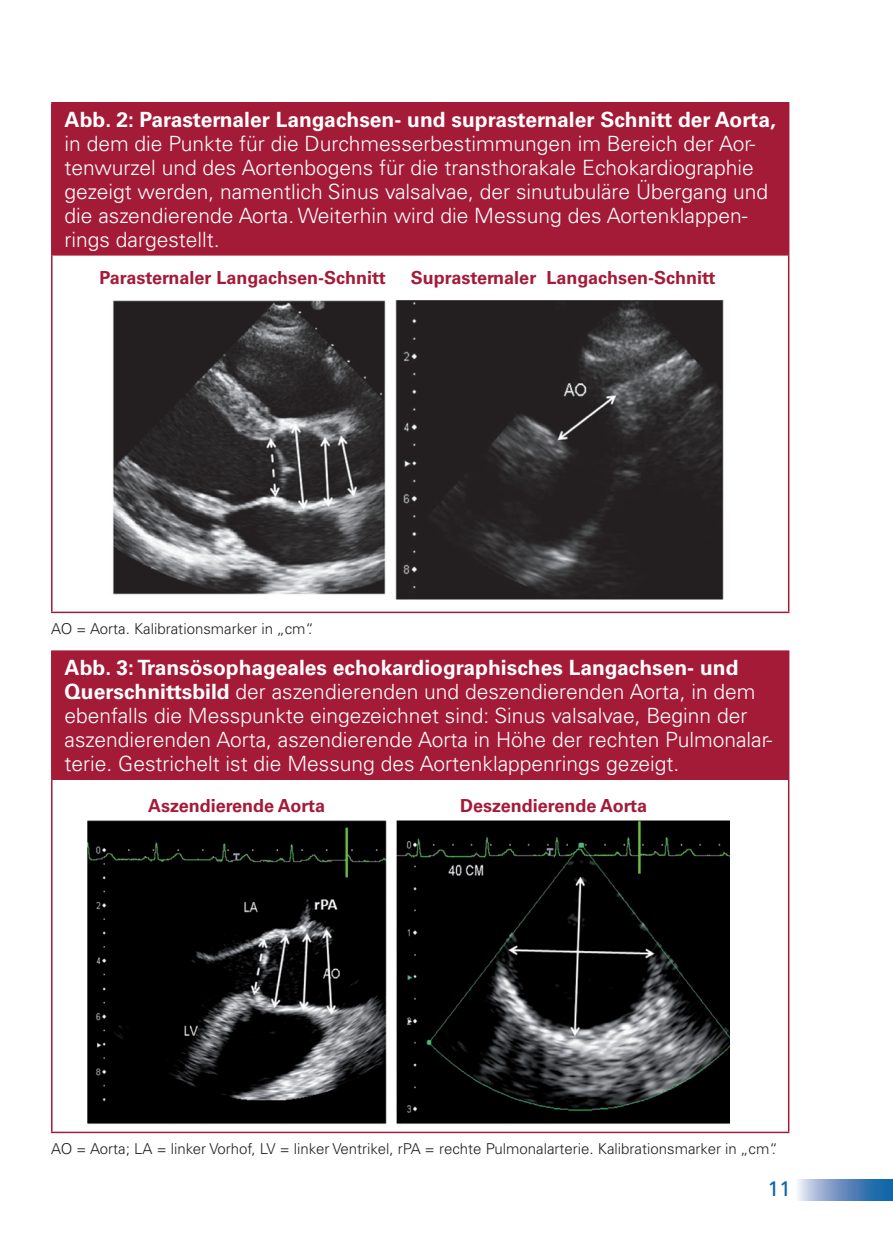
<style>
.page{position:relative;width:893px;height:1259px;background:#fff}
.page>*{position:absolute;margin:0;border:0;box-sizing:border-box;transform-origin:0 0}
.t1{font:300 21px/24px "Univers LT Pro 45";color:#fff}
.t2{font:700 21px "Univers LT Pro 65";color:#fff}
.t3{font:21px "Frutiger LT Pro";color:#1166a7}
.t4{font:700 18px "Univers LT Pro 65";color:#a41b38}
.t5{font:300 15px "Univers LT Pro 45";color:#231f20}
.s1{font-family:"Univers LT Pro 65";font-weight:700}
</style>
<div class="page">
<svg style="left:798px;top:1179px;width:95px;height:21px;background:#6993c2"></svg>
<div style="left:52px;top:103px;width:737px;height:152px;background:#a41b38"></div>
<hr style="left:53px;top:255px;width:735px;height:1px;background:#a41b38">
<hr style="left:51px;top:102px;width:738px;height:2px;background:#a41b38">
<hr style="left:51px;top:104px;width:2px;height:151px;background:#a41b38">
<hr style="left:51px;top:255px;width:2px;height:356px;background:#a41b38">
<hr style="left:788px;top:255px;width:1px;height:356px;background:#a41b38">
<hr style="left:51px;top:611px;width:738px;height:2px;background:#a41b38">
<div style="left:52px;top:651px;width:737px;height:128px;background:#a41b38"></div>
<hr style="left:51px;top:650px;width:738px;height:2px;background:#a41b38">
<hr style="left:51px;top:652px;width:2px;height:127px;background:#a41b38">
<hr style="left:51px;top:779px;width:2px;height:352px;background:#a41b38">
<hr style="left:788px;top:779px;width:1px;height:352px;background:#a41b38">
<hr style="left:51px;top:1131px;width:738px;height:2px;background:#a41b38">
<hr style="left:53px;top:779px;width:735px;height:1px;background:#a41b38">
<img style="left:112px;top:301px;width:612px;height:299px">
<img style="left:87px;top:820px;width:643px;height:305px">
<p class="t2" style="left:65px;top:107px;width:713px">Abb. 2: Parasternaler Langachsen- und suprasternaler Schnitt der Aorta,</p>
<p class="t1" style="left:65px;top:131px;width:705px">in dem die Punkte für die Durchmesserbestimmungen im Bereich der Aor&shy;tenwurzel und des Aortenbogens für die transthorakale Echokardiographie gezeigt werden, namentlich Sinus valsalvae, der sinutubuläre Übergang und die aszendierende Aorta. Weiterhin wird die Messung des Aortenklappen&shy;rings dargestellt.</p>
<p class="t4" style="left:100px;top:267px;width:288px">Parasternaler Langachsen-Schnitt</p>
<p class="t4" style="left:411px;top:267px;width:306px">Suprasternaler Langachsen-Schnitt</p>
<p class="t5" style="left:51px;top:619px;width:264px">AO = Aorta. Kalibrationsmarker in „cm“.</p>
<p class="t2" style="left:65px;top:655px;width:676px">Abb. 3: Transösophageales echokardiographisches Langachsen- und</p>
<p class="t1" style="left:65px;top:679px;width:709px"><span class="s1">Querschnittsbild</span> der aszendierenden und deszendierenden Aorta, in dem ebenfalls die Messpunkte eingezeichnet sind: Sinus valsalvae, Beginn der aszendierenden Aorta, aszendierende Aorta in Höhe der rechten Pulmonalar&shy;terie. Gestrichelt ist die Messung des Aortenklappenrings gezeigt.</p>
<p class="t4" style="left:148px;top:795px;width:178px">Aszendierende Aorta</p>
<p class="t4" style="left:460px;top:795px;width:189px">Deszendierende Aorta</p>
<p class="t5" style="left:51px;top:1139px;width:728px">AO = Aorta; LA = linker Vorhof, LV = linker Ventrikel, rPA = rechte Pulmonalarterie. Kalibrationsmarker in „cm“.</p>
<p class="t3" style="left:768px;top:1176px;width:25px">11</p>
</div>
